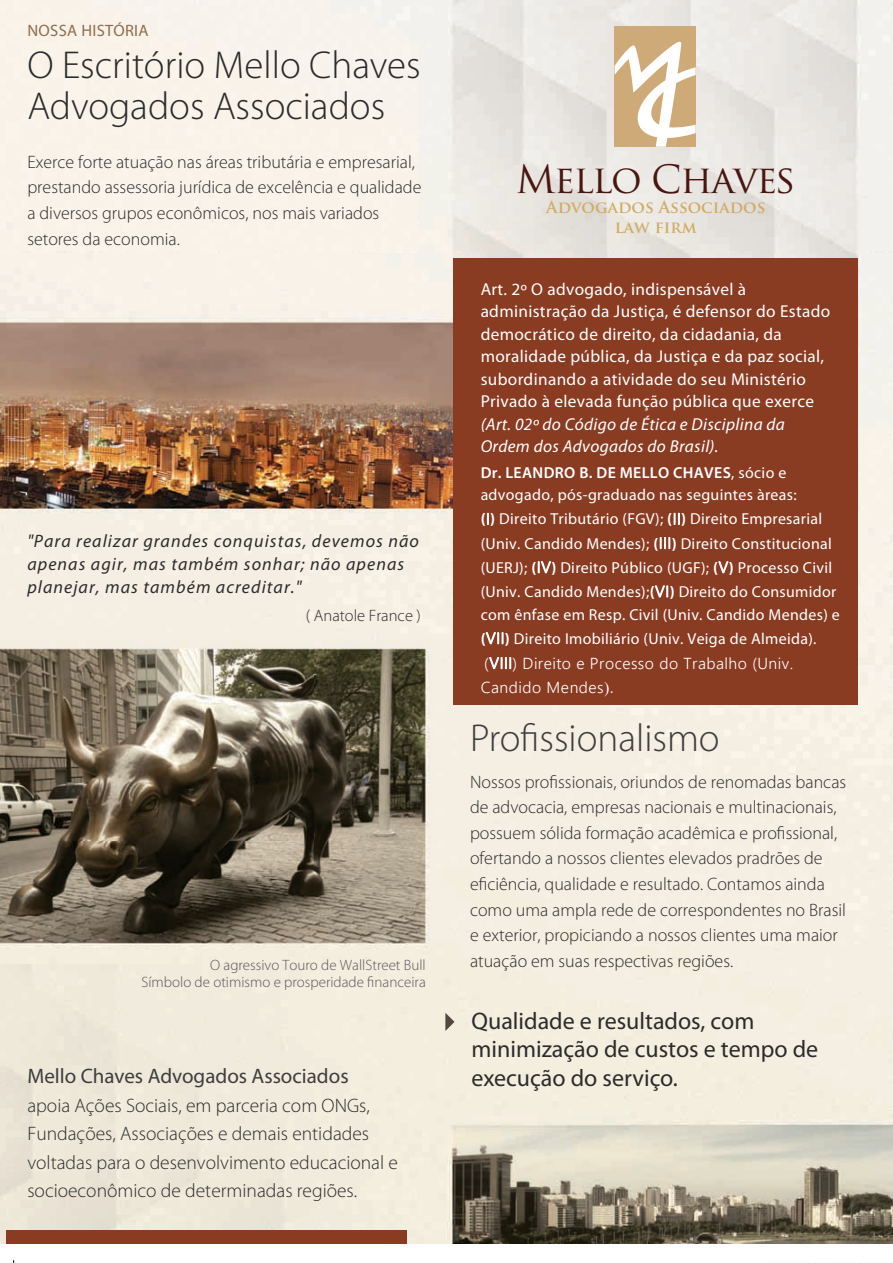
<style>
.page{position:relative;width:893px;height:1263px;background:#fff}
.page>*{position:absolute;margin:0;border:0;box-sizing:border-box;transform-origin:0 0}
.t1{font:300 39px/41.4px "Myriad Pro";color:#2a2b2b}
.t2{font:300 39px "Myriad Pro";color:#3e3e3f}
.t3{font:37.95px "Trajan Pro";letter-spacing:-.04em;color:#491511}
.t4{font:24px/28.8px "Myriad Pro";color:#2b2c2b}
.t5{font:21px "Myriad Pro";color:#3e3e3f}
.t6{font:300 19.5px/28.5px "Myriad Pro";color:#2b2c2b}
.t7{font:300 18px/25.5px "Myriad Pro";color:#2b2c2b}
.t8{font:italic 18px/22.5px "Myriad Pro";letter-spacing:.06em;color:#2b2c2b}
.t9{font:17.25px/22.5px "Myriad Pro";letter-spacing:.02em;color:#fff}
.t10{font:italic 17.25px/22.5px "Myriad Pro";letter-spacing:.02em;color:#fff}
.t11{font:300 16.5px "Myriad Pro";color:#2b2c2b}
.t12{font:16.5px "Myriad Pro";letter-spacing:.02em;color:#8e6e4c}
.t13{font:700 16.35px/19.5px "Trajan Pro";color:#d2ab66;text-align:center}
.t14{font:15.9px/24.2px "Myriad Pro";letter-spacing:.02em;color:#fff}
.t15{font:300 15.9px/24.3px "Leelawadee UI";letter-spacing:.02em;color:#fff}
.t16{font:300 15px/17.5px "Myriad Pro";color:#57585a;text-align:right}
.s1{font-weight:600}
.s2{font-weight:700}
.s3{font-family:"Leelawadee UI";font-weight:300}
.s4{font-family:"Times New Roman";font-weight:400}
</style>
<div class="page">
<img style="left:0;top:0;width:893px;height:1244px">
<div style="left:6px;top:1231px;width:401px;height:32px;background:#8a3c23"></div>
<div style="left:453px;top:259px;width:404px;height:446px;background:#8a3c23"></div>
<div style="left:615px;top:27px;width:81px;height:120px;background:#ceaa78"></div>
<svg style="left:615px;top:42px;width:81px;height:105px"></svg>
<svg style="left:445px;top:1013px;width:9px;height:18px"></svg>
<div style="left:0;top:1244px;width:893px;height:19px;background:#fff"></div>
<p class="t12" style="left:27px;top:20px;width:123px">NOSSA HISTÓRIA</p>
<h1 class="t1" style="left:27px;top:44px;width:395px">O Escritório Mello Chaves<br>Advogados Associados</h1>
<p class="t7" style="left:27px;top:149px;width:396px">Exerce forte atuação nas áreas tributária e empresarial, prestando assessoria jurídica de excelência e qualidade a diversos grupos econômicos, nos mais variados setores da economia.</p>
<p class="t8" style="left:27px;top:530px;width:393px">"Para realizar grandes conquistas, devemos não apenas agir, mas também sonhar; não apenas planejar, mas também acreditar."</p>
<p class="t11" style="left:306px;top:606px;width:117px">( Anatole France )</p>
<p class="t16" style="left:142px;top:956px;width:286px">O agressivo Touro de WallStreet Bull<br>Símbolo de otimismo e prosperidade financeira</p>
<p class="t5" style="left:27px;top:1063px;width:323px">Mello Chaves Advogados Associados</p>
<p class="t6" style="left:27px;top:1091px;width:372px">apoia Ações Sociais, em parceria com ONGs, Fundações, Associações e demais entidades voltadas para o desenvolvimento educacional e socioeconômico de determinadas regiões.</p>
<h2 class="t3" style="left:516px;top:156px;width:282px">Mello Chaves</h2>
<p class="t13" style="left:546px;top:197px;width:221px">Advogados Associados law firm</p>
<p class="t9" style="left:481px;top:277px;width:351px">Art. 2º O advogado, indispensável à administração da Justiça, é defensor do Estado democrático de direito, da cidadania, da moralidade pública, da Justiça e da paz social, subordinando a atividade do seu Ministério Privado à elevada função pública que exerce</p>
<p class="t10" style="left:481px;top:413px;width:306px">(Art. 02º do Código de Ética e Disciplina da<br>Ordem dos Advogados do Brasil).</p>
<p class="t14" style="left:481px;top:461px;width:318px;line-height:22.5px"><span class="s1">Dr. LEANDRO B. DE MELLO CHAVES</span>, sócio e advogado, pós-graduado nas seguintes àreas:</p>
<p class="t14" style="left:481px;top:507px;width:357px"><span class="s2">(</span><span class="s3">I</span><span class="s2">)</span> Direito Tributário (FGV); <span class="s2">(</span><span class="s3">II</span><span class="s2">)</span> Direito Empresarial (Univ. Candido Mendes); <span class="s2">(</span><span class="s3">III</span><span class="s2">)</span> Direito Constitucional (UERJ); <span class="s2">(</span><span class="s3">IV</span><span class="s2">)</span> Direito Público (UGF); <span class="s2">(</span><span class="s3">V</span><span class="s2">)</span> Processo Civil (Univ. Candido Mendes);<span class="s2">(</span><span class="s3">VI</span><span class="s2">)</span> Direito do Consumidor</p>
<p class="t14" style="left:481px;top:602px;width:361px">com ênfase em Resp. Civil (Univ. Candido Mendes) e <span class="s2">(</span><span class="s3">VII</span><span class="s2">)</span> Direito Imobiliário (Univ. Veiga de Almeida).</p>
<p class="t15" style="left:481px;top:650px;width:314px">(VIII) Direito e Processo do Trabalho (Univ.<br>Candido Mendes<span class="s4">).</span></p>
<h1 class="t2" style="left:470px;top:716px;width:251px">Profissionalismo</h1>
<p class="t7" style="left:470px;top:769px;width:378px">Nossos profissionais, oriundos de renomadas bancas de advocacia, empresas nacionais e multinacionais, possuem sólida formação acadêmica e profissional, ofertando a nossos clientes elevados pradrões de eficiência, qualidade e resultado. Contamos ainda como uma ampla rede de correspondentes no Brasil e exterior, propiciando a nossos clientes uma maior atuação em suas respectivas regiões.</p>
<h3 class="t4" style="left:471px;top:1006px;width:348px">Qualidade e resultados, com minimização de custos e tempo de execução do serviço.</h3>
</div>
